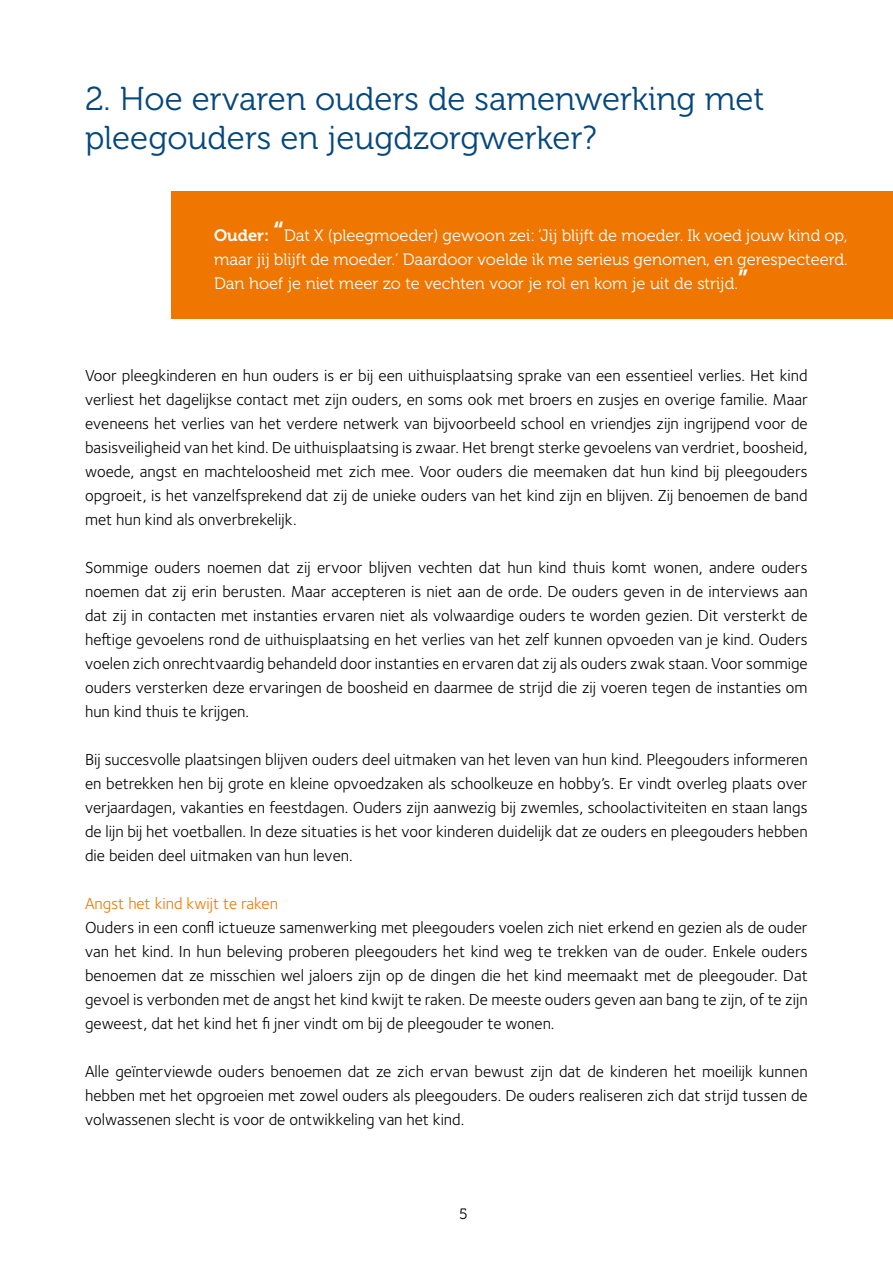
<style>
.page{position:relative;width:893px;height:1263px;background:#fff}
.page>*{position:absolute;margin:0;border:0;box-sizing:border-box;transform-origin:0 0}
.t1{font:33px/39.6px "Museo 300";color:#04477f}
.t2{font:16.5px/24px "Foundry Sterling";color:#000;text-align:justify}
.t3{font:16.5px/24px "Museo 300";color:#fff;text-align:justify}
.t4{font:16.5px "Foundry Sterling";color:#ee7601}
.t5{font:15px "Museo 300";color:#000}
.s1{font-family:"Museo 700"}
.s2{font-family:"Museo 700";font-size:27px}
</style>
<div class="page">
<div style="left:171px;top:191px;width:722px;height:128px;background:#ee7601"></div>
<h1 class="t1" style="left:85px;top:79px;width:681px">2. Hoe ervaren ouders de samenwerking met pleegouders en jeugdzorgwerker?</h1>
<p class="t3" style="left:214px;top:224px;width:635px"><span class="s1">Ouder:</span> <span class="s2">“</span>Dat X (pleegmoeder) gewoon zei: ‘Jij blijft de moeder. Ik voed jouw kind op, maar jij blijft de moeder.’ Daardoor voelde ik me serieus genomen, en gerespecteerd.<br>Dan hoef je niet meer zo te vechten voor je rol en kom je uit de strijd.<span class="s2">”</span></p>
<p class="t2" style="left:85px;top:364px;width:724px">Voor pleegkinderen en hun ouders is er bij een uithuisplaatsing sprake van een essentieel verlies. Het kind verliest het dagelijkse contact met zijn ouders, en soms ook met broers en zusjes en overige familie. Maar eveneens het verlies van het verdere netwerk van bijvoorbeeld school en vriendjes zijn ingrijpend voor de basisveiligheid van het kind. De uithuisplaatsing is zwaar. Het brengt sterke gevoelens van verdriet, boosheid, woede, angst en machteloosheid met zich mee. Voor ouders die meemaken dat hun kind bij pleegouders opgroeit, is het vanzelfsprekend dat zij de unieke ouders van het kind zijn en blijven. Zij benoemen de band met hun kind als onverbrekelijk.</p>
<p class="t2" style="left:85px;top:556px;width:724px">Sommige ouders noemen dat zij ervoor blijven vechten dat hun kind thuis komt wonen, andere ouders noemen dat zij erin berusten. Maar accepteren is niet aan de orde. De ouders geven in de interviews aan dat zij in contacten met instanties ervaren niet als volwaardige ouders te worden gezien. Dit versterkt de heftige gevoelens rond de uithuisplaatsing en het verlies van het zelf kunnen opvoeden van je kind. Ouders voelen zich onrechtvaardig behandeld door instanties en ervaren dat zij als ouders zwak staan. Voor sommige ouders versterken deze ervaringen de boosheid en daarmee de strijd die zij voeren tegen de instanties om hun kind thuis te krijgen.</p>
<p class="t2" style="left:85px;top:748px;width:724px">Bij succesvolle plaatsingen blijven ouders deel uitmaken van het leven van hun kind. Pleegouders informeren en betrekken hen bij grote en kleine opvoedzaken als schoolkeuze en hobby’s. Er vindt overleg plaats over verjaardagen, vakanties en feestdagen. Ouders zijn aanwezig bij zwemles, schoolactiviteiten en staan langs de lijn bij het voetballen. In deze situaties is het voor kinderen duidelijk dat ze ouders en pleegouders hebben die beiden deel uitmaken van hun leven.</p>
<p class="t4" style="left:85px;top:894px;width:194px">Angst het kind kwijt te raken</p>
<p class="t2" style="left:85px;top:916px;width:724px">Ouders in een confl ictueuze samenwerking met pleegouders voelen zich niet erkend en gezien als de ouder van het kind. In hun beleving proberen pleegouders het kind weg te trekken van de ouder. Enkele ouders benoemen dat ze misschien wel jaloers zijn op de dingen die het kind meemaakt met de pleegouder. Dat gevoel is verbonden met de angst het kind kwijt te raken. De meeste ouders geven aan bang te zijn, of te zijn geweest, dat het kind het fi jner vindt om bij de pleegouder te wonen.</p>
<p class="t2" style="left:85px;top:1060px;width:724px">Alle geïnterviewde ouders benoemen dat ze zich ervan bewust zijn dat de kinderen het moeilijk kunnen hebben met het opgroeien met zowel ouders als pleegouders. De ouders realiseren zich dat strijd tussen de volwassenen slecht is voor de ontwikkeling van het kind.</p>
<p class="t5" style="left:459px;top:1206px;width:10px">5</p>
</div>
